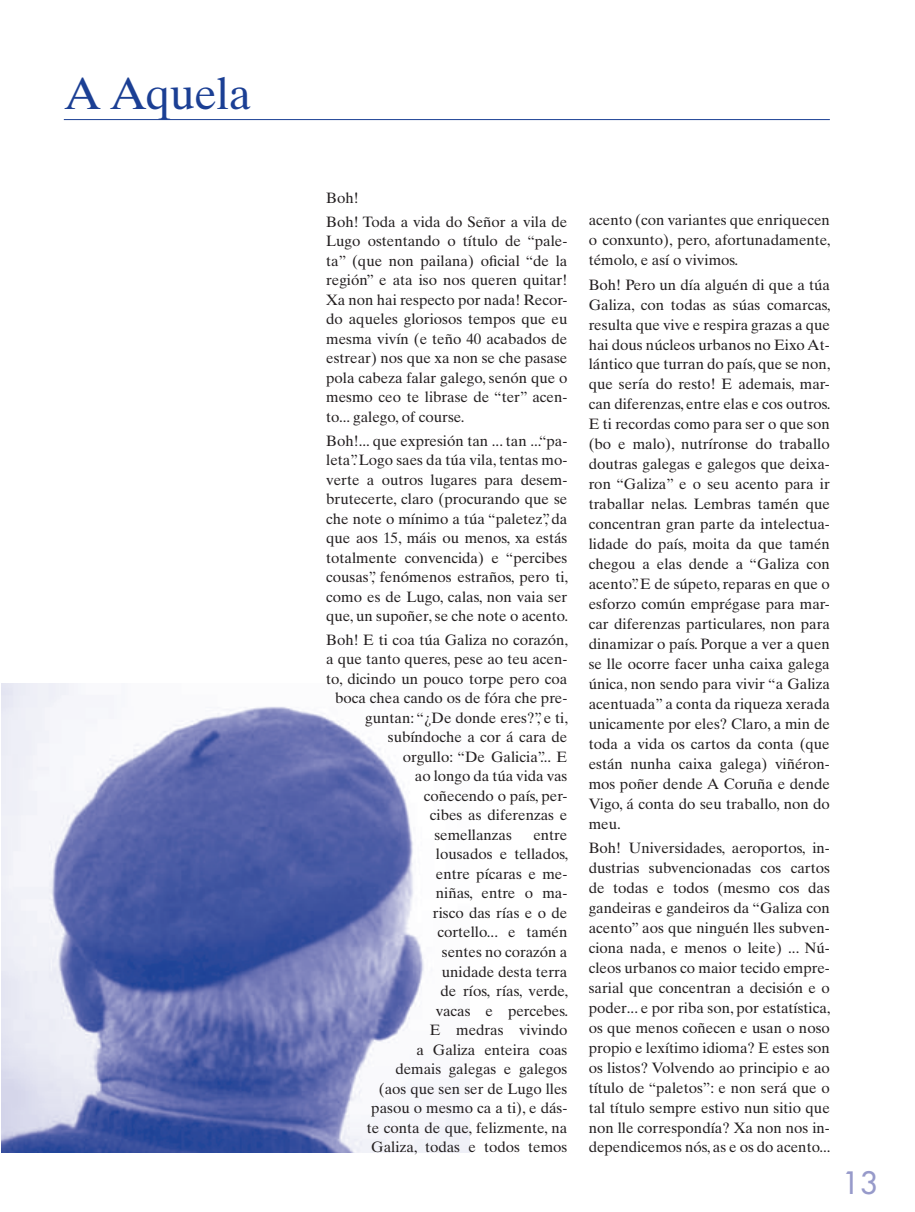
<style>
.page{position:relative;width:915px;height:1212px;background:#fff}
.page>*{position:absolute;margin:0;border:0;box-sizing:border-box;transform-origin:0 0}
.t1{font:45px "Times Ten LT Std";letter-spacing:-.01em;color:#1b3f94}
.t2{font:500 30px "Futura Std";color:#979aca}
.t3{font:15px/20px "Times Ten LT Std";color:#231f20;text-align:justify}
</style>
<div class="page">
<img style="left:1px;top:683px;width:468px;height:469px">
<hr style="left:64px;top:119px;width:765px;height:1px;background:#1b3f94">
<h1 class="t1" style="left:64px;top:67px;width:189px">A Aquela</h1>
<p class="t3" style="left:326px;top:186px;width:242px;line-height:23.7px">Boh!<br>Boh! Toda a vida do Señor a vila de</p>
<p class="t3" style="left:326px;top:231px;width:242px;line-height:19.5px">Lugo ostentando o título de “pale&shy;ta” (que non pailana) oficial “de la región” e ata iso nos queren quitar!<br>Xa non hai respecto por nada! Recor&shy;do aqueles gloriosos tempos que eu mesma vivín (e teño 40 acabados de estrear) nos que xa non se che pasase pola cabeza falar galego, senón que o mesmo ceo te librase de “ter” acen&shy;to... galego, of course.</p>
<p class="t3" style="left:326px;top:431px;width:243px;line-height:19.5px">Boh!... que expresión tan ... tan ...“pa&shy;leta”. Logo saes da túa vila, tentas mo&shy;verte a outros lugares para desem&shy;brutecerte, claro (procurando que se che note o mínimo a túa “paletez”, da que aos 15, máis ou menos, xa estás totalmente convencida) e “percibes cousas”, fenómenos estraños, pero ti, como es de Lugo, calas, non vaia ser que, un supoñer, se che note o acento.</p>
<p class="t3" style="left:326px;top:630px;width:243px">Boh! E ti coa túa Galiza no corazón,</p>
<p class="t3" style="left:326px;top:649px;width:242px">a que tanto queres, pese ao teu acen-</p>
<p class="t3" style="left:326px;top:669px;width:242px">to, dicindo un pouco torpe pero coa</p>
<p class="t3" style="left:335px;top:688px;width:233px">boca chea cando os de fóra che pre-</p>
<p class="t3" style="left:365px;top:708px;width:204px">guntan: “¿De donde eres?”, e ti,</p>
<p class="t3" style="left:387px;top:727px;width:181px">subíndoche a cor á cara de</p>
<p class="t3" style="left:402px;top:747px;width:166px">orgullo: “De Galicia”... E</p>
<p class="t3" style="left:414px;top:766px;width:154px">ao longo da túa vida vas</p>
<p class="t3" style="left:423px;top:786px;width:145px">coñecendo o país, per-</p>
<p class="t3" style="left:429px;top:805px;width:139px">cibes as diferenzas e</p>
<p class="t3" style="left:434px;top:825px;width:79px">semellanzas</p>
<p class="t3" style="left:366px;top:825px;width:203px;line-height:19.5px;text-align:right">entre<br>lousados e tellados,<br>entre pícaras e me-<br>niñas, entre o ma-<br>risco das rías e o de<br>cortello... e tamén<br>sentes no corazón a<br>unidade desta terra<br>de ríos, rías, verde,<br>vacas e percebes.<br>E medras vivindo<br>a Galiza enteira coas<br>demais galegas e galegos (aos que sen ser de Lugo lles pasou o mesmo ca a ti), e dás&shy;te conta de que, felizmente, na<br>Galiza, todas e todos temos</p>
<p class="t3" style="left:588px;top:210px;width:243px">acento (con variantes que enriquecen o conxunto), pero, afortunadamente, témolo, e así o vivimos.</p>
<p class="t3" style="left:588px;top:274px;width:243px">Boh! Pero un día alguén di que a túa Galiza, con todas as súas comarcas, resulta que vive e respira grazas a que hai dous núcleos urbanos no Eixo At&shy;lántico que turran do país, que se non, que sería do resto! E ademais, mar&shy;can diferenzas, entre elas e cos outros.<br>E ti recordas como para ser o que son (bo e malo), nutríronse do traballo doutras galegas e galegos que deixa&shy;ron “Galiza” e o seu acento para ir traballar nelas. Lembras tamén que concentran gran parte da intelectua&shy;lidade do país, moita da que tamén chegou a elas dende a “Galiza con acento”. E de súpeto, reparas en que o esforzo común emprégase para mar&shy;car diferenzas particulares, non para dinamizar o país. Porque a ver a quen se lle ocorre facer unha caixa galega única, non sendo para vivir “a Galiza acentuada” a conta da riqueza xerada unicamente por eles? Claro, a min de toda a vida os cartos da conta (que están nunha caixa galega) viñéron&shy;mos poñer dende A Coruña e dende Vigo, á conta do seu traballo, non do meu.</p>
<p class="t3" style="left:588px;top:838px;width:243px">Boh! Universidades, aeroportos, in&shy;dustrias subvencionadas cos cartos de todas e todos (mesmo cos das gandeiras e gandeiros da “Galiza con acento” aos que ninguén lles subven&shy;ciona nada, e menos o leite) ... Nú&shy;cleos urbanos co maior tecido empre&shy;sarial que concentran a decisión e o poder... e por riba son, por estatística, os que menos coñecen e usan o noso propio e lexítimo idioma? E estes son os listos? Volvendo ao principio e ao título de “paletos”: e non será que o tal título sempre estivo nun sitio que non lle correspondía? Xa non nos in&shy;dependicemos nós, as e os do acento...</p>
<h2 class="t2" style="left:842px;top:1164px;width:36px">13</h2>
</div>
